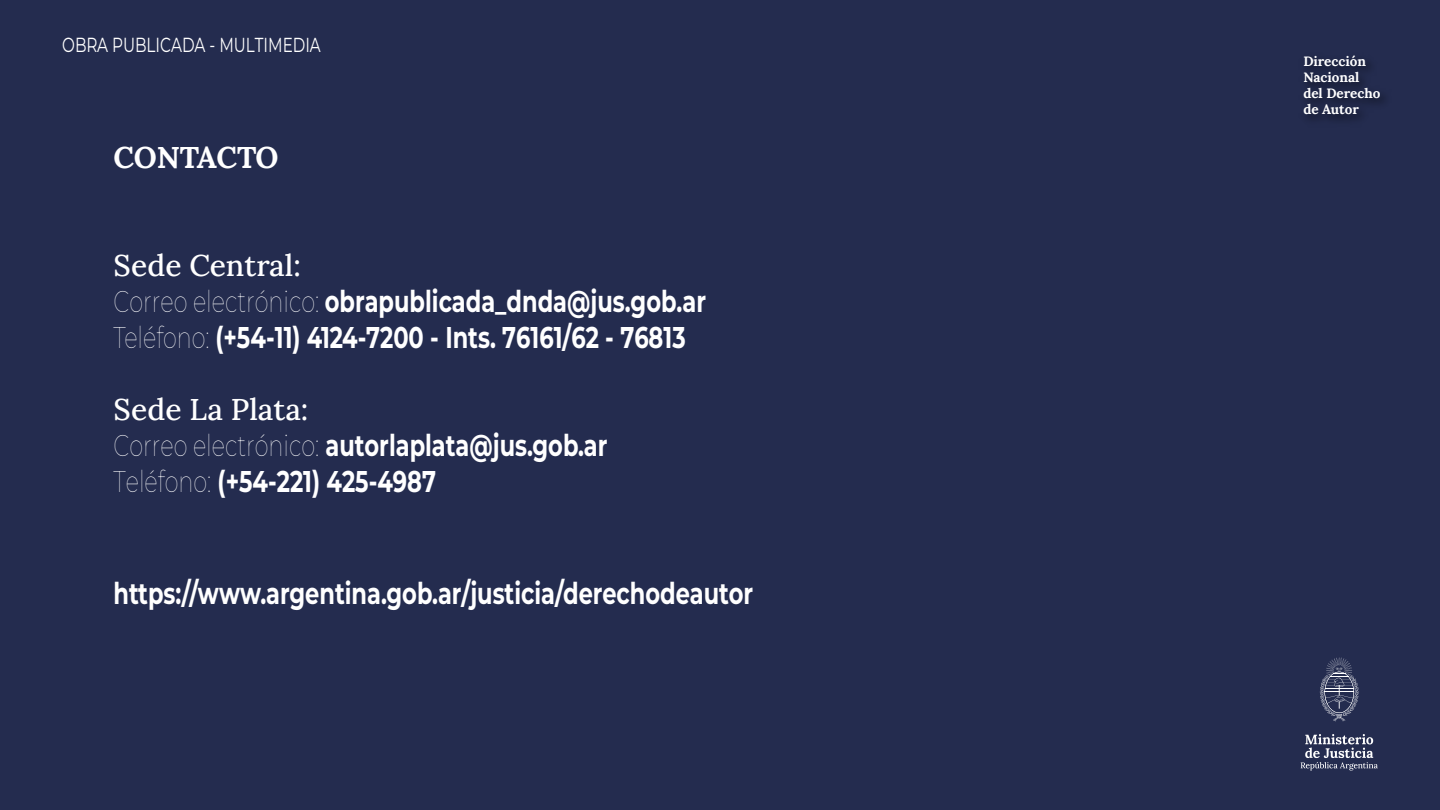
<style>
.page{position:relative;width:1440px;height:810px;background:#242c4f}
.page>*{position:absolute;margin:0;border:0;box-sizing:border-box;transform-origin:0 0}
.t1{font:700 30px/36.5px "Montserrat";color:#fff;scale:.75 1}
.t2{font:500 30px "Lora";color:#fff}
.t3{font:700 30px "Lora";letter-spacing:-.015em;color:#fff}
.t4{font:20.33px "Montserrat";color:#fff;scale:.75 1}
.t5{font:700 13.5px/16.2px "Lora";color:#fff}
.s1{font-size:20.25px}
.s2{font-weight:100}
</style>
<div class="page">
<svg style="left:1301px;top:734px;width:77px;height:37px"></svg>
<svg style="left:1320px;top:658px;width:39px;height:63px"></svg>
<p class="t4" style="left:62px;top:31px;width:346px">OBRA PUBLICADA - <span class="s1">MULTIMEDIA</span></p>
<p class="t3" style="left:114px;top:133px;width:167px">CONTACTO</p>
<p class="t2" style="left:114px;top:242px;width:189px">Sede Central:</p>
<p class="t1" style="left:114px;top:281px;width:792px"><span class="s2">Correo electrónico:</span> obrapublicada_dnda@jus.gob.ar<br><span class="s2">Teléfono:</span> (+54-11) 4124-7200 - Ints. 76161/62 - 76813</p>
<p class="t2" style="left:114px;top:386px;width:196px">Sede La Plata:</p>
<p class="t1" style="left:114px;top:426px;width:660px;line-height:36px"><span class="s2">Correo electrónico:</span> autorlaplata@jus.gob.ar<br><span class="s2">Teléfono:</span> (+54-221) 425-4987</p>
<p class="t1" style="left:114px;top:574px;width:855px">https://www.argentina.gob.ar/justicia/derechodeautor</p>
<p class="t5" style="left:1303px;top:51px;width:79px">Dirección<br>Nacional del Derecho de Autor</p>
</div>
